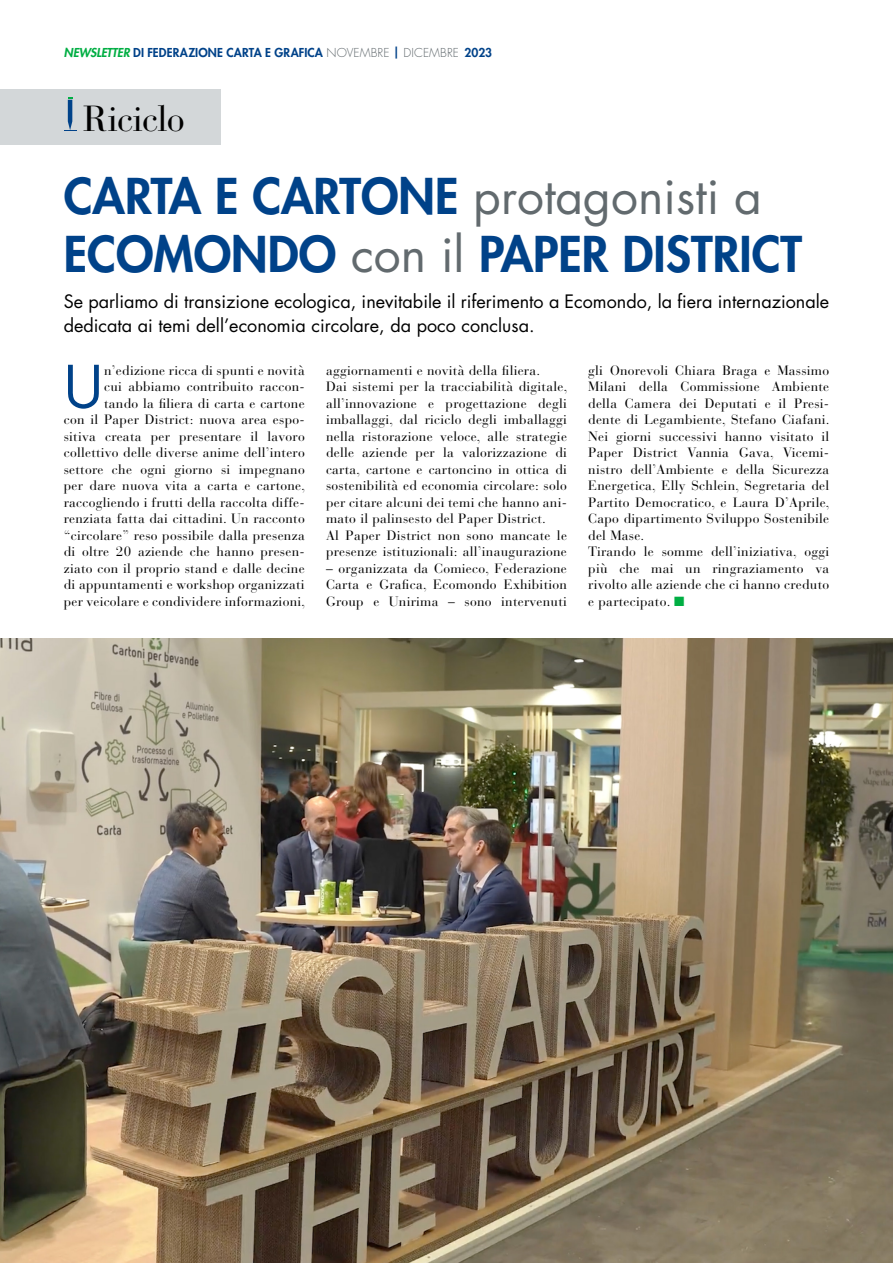
<style>
.page{position:relative;width:893px;height:1263px;background:#fff}
.page>*{position:absolute;margin:0;border:0;box-sizing:border-box;transform-origin:0 0}
.t1{font:57.3px "Futura Std";color:#004289}
.t2{font:800 48px/57.6px "Futura Std";color:#004289}
.t3{font:36px "Bauer Bodoni Std";letter-spacing:-.02em;color:#000}
.t4{font:18px/24px "Futura Std";color:#000}
.t5{font:13.5px/16.5px "Bauer Bodoni Std";letter-spacing:.02em;color:#000}
.t6{font:800 12px "Futura Std";letter-spacing:.01em;color:#004289}
.s1{font-style:italic;color:#00ae43}
.s2{font-weight:300;color:#626a6e}
.s3{font-weight:400;color:#626a6e}
.s4{color:#00ae43}
.s5{font-weight:700;color:#fff}
</style>
<div class="page">
<div style="left:0;top:89px;width:221px;height:56px;background:#d3d7d9"></div>
<svg style="left:64px;top:97px;width:12px;height:34px"></svg>
<img style="left:0;top:639px;width:893px;height:624px">
<p class="t6" style="left:64px;top:45px;width:430px"><span class="s1">NEWSLETTER</span> DI FEDERAZIONE CARTA E GRAFICA <span class="s2">NOVEMBRE</span> | <span class="s2">DICEMBRE</span> 2023</p>
<h3 class="t3" style="left:83px;top:97px;width:103px">Riciclo</h3>
<h2 class="t2" style="left:64px;top:167px;width:740px">CARTA E CARTONE <span class="s3">protagonisti a<br></span>ECOMONDO <span class="s3">con il</span> PAPER DISTRICT</h2>
<h3 class="t4" style="left:64px;top:290px;width:767px">Se parliamo di transizione ecologica, inevitabile il riferimento a Ecomondo, la fiera internazionale dedicata ai temi dell’economia circolare, da poco conclusa.</h3>
<h1 class="t1" style="left:64px;top:350px;width:41px">U</h1>
<p class="t5" style="left:588px;top:362px;width:243px">gli Onorevoli Chiara Braga e Massimo Milani della Commissione Ambiente della Camera dei Deputati e il Presi&shy;dente di Legambiente, Stefano Ciafani.<br>Nei giorni successivi hanno visitato il Paper District Vannia Gava, Vicemi&shy;nistro dell’Ambiente e della Sicurezza Energetica, Elly Schlein, Segretaria del Partito Democratico, e Laura D’Aprile, Capo dipartimento Sviluppo Sostenibile del Mase.<br>Tirando le somme dell’iniziativa, oggi più che mai un ringraziamento va rivolto alle aziende che ci hanno creduto e partecipato. <span class="s4">■</span><span class="s5">t</span></p>
<p class="t5" style="left:64px;top:362px;width:243px;text-align:right">n’edizione ricca di spunti e novità<br>cui abbiamo contribuito raccon-<br>tando la filiera di carta e cartone<br>con il Paper District: nuova area espo&shy;sitiva creata per presentare il lavoro collettivo delle diverse anime dell’intero settore che ogni giorno si impegnano per dare nuova vita a carta e cartone, raccogliendo i frutti della raccolta diffe&shy;renziata fatta dai cittadini. Un racconto “circolare” reso possibile dalla presenza di oltre 20 aziende che hanno presen&shy;ziato con il proprio stand e dalle decine di appuntamenti e workshop organizzati per veicolare e condividere informazioni,</p>
<p class="t5" style="left:326px;top:362px;width:243px">aggiornamenti e novità della filiera.<br>Dai sistemi per la tracciabilità digitale, all’innovazione e progettazione degli imballaggi, dal riciclo degli imballaggi nella ristorazione veloce, alle strategie delle aziende per la valorizzazione di carta, cartone e cartoncino in ottica di sostenibilità ed economia circolare: solo per citare alcuni dei temi che hanno ani&shy;mato il palinsesto del Paper District.<br>Al Paper District non sono mancate le presenze istituzionali: all’inaugurazione</p>
<p class="t5" style="left:326px;top:560px;width:242px;text-align:justify">– organizzata da Comieco, Federazione Carta e Grafica, Ecomondo Exhibition Group e Unirima – sono intervenuti</p>
</div>
